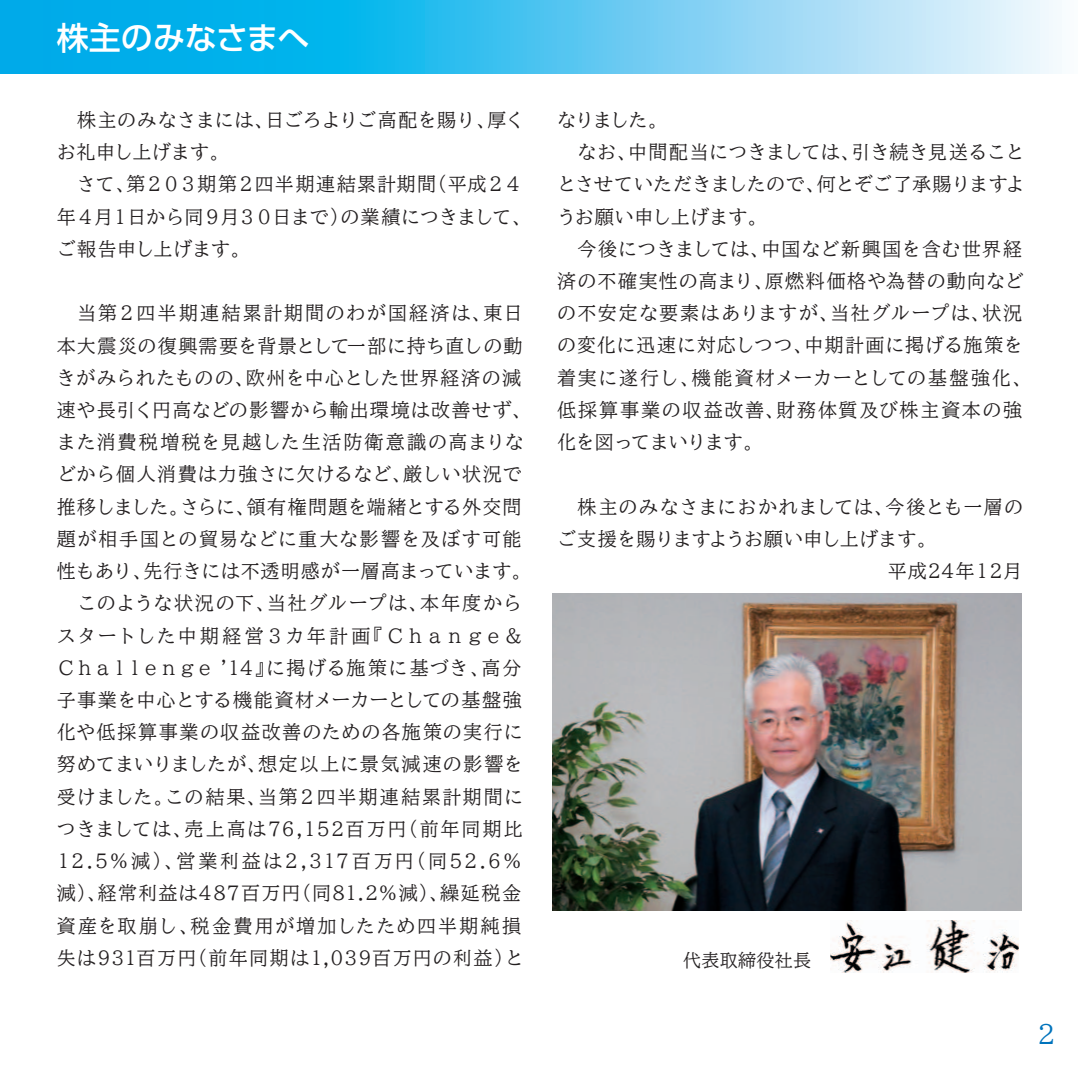
<style>
.page{position:relative;width:1078px;height:1078px;background:#fff}
.page>*{position:absolute;margin:0;border:0;box-sizing:border-box;transform-origin:0 0}
.t1{font:32px "UD Shin Go Pro Medium 90 pv RKSJ H";letter-spacing:-.005em;color:#fff}
.t2{font:26px "TBUD Min Std Medium 90 pv RKSJ H";color:#0073bc}
.t3{font:19px/32.2px "TBUD Min Std Medium 90 pv RKSJ H";letter-spacing:.05em;color:#231f20}
.t4{font:19px/32.2px "TBUD Min Std Medium 90 pv RKSJ H";letter-spacing:.005em;color:#231f20}
.t5{font:19px "TBUD Min Std Medium 90 pv RKSJ H";letter-spacing:.01em;color:#231f20}
.t6{font:18px "TBUD Min Std Medium 90 pv RKSJ H";letter-spacing:.02em;color:#231f20}
</style>
<div class="page">
<svg style="left:0;top:0;width:1062px;height:74px"></svg>
<img style="left:552px;top:593px;width:469px;height:317px">
<img style="left:830px;top:920px;width:188px;height:52px">
<p class="t1" style="left:57px;top:26px;width:254px">株主のみなさまへ</p>
<p class="t4" style="left:57px;top:106px;width:476px">　株主のみなさまには、日ごろよりご高配を賜り、厚くお礼申し上げます。<br>　さて、第２０３期第２四半期連結累計期間（平成２４年４月１日から同９月３０日まで）の業績につきまして、ご報告申し上げます。</p>
<p class="t3" style="left:57px;top:299px;width:476px">　当第２四半期連結累計期間のわが国経済は、東日本大震災の復興需要を背景として一部に持ち直しの動きがみられたものの、欧州を中心とした世界経済の減速や長引く円高などの影響から輸出環境は改善せず、また消費税増税を見越した生活防衛意識の高まりなどから個人消費は力強さに欠けるなど、厳しい状況で推移しました。さらに、領有権問題を端緒とする外交問題が相手国との貿易などに重大な影響を及ぼす可能性もあり、先行きには不透明感が一層高まっています。　このような状況の下、当社グループは、本年度からスタートした中期経営３カ年計画『Ｃｈａｎｇｅ＆<br>Ｃｈａｌｌｅｎｇｅ’14』に掲げる施策に基づき、高分子事業を中心とする機能資材メーカーとしての基盤強化や低採算事業の収益改善のための各施策の実行に努めてまいりましたが、想定以上に景気減速の影響を受けました。この結果、当第２四半期連結累計期間につきましては、売上高は76,152百万円（前年同期比<br>12.5％減）、営業利益は2,317百万円（同52.6％減）、経常利益は487百万円（同81.2％減）、繰延税金資産を取崩し、税金費用が増加したため四半期純損失は931百万円（前年同期は1,039百万円の利益）と</p>
<p class="t3" style="left:557px;top:106px;width:476px">なりました。<br>　なお、中間配当につきましては、引き続き見送ることとさせていただきましたので、何とぞご了承賜りますようお願い申し上げます。<br>　今後につきましては、中国など新興国を含む世界経済の不確実性の高まり、原燃料価格や為替の動向などの不安定な要素はありますが、当社グループは、状況の変化に迅速に対応しつつ、中期計画に掲げる施策を着実に遂行し、機能資材メーカーとしての基盤強化、低採算事業の収益改善、財務体質及び株主資本の強化を図ってまいります。</p>
<p class="t3" style="left:557px;top:493px;width:467px">　株主のみなさまにおかれましては、今後とも一層の</p>
<p class="t5" style="left:557px;top:531px;width:381px">ご支援を賜りますようお願い申し上げます。</p>
<p class="t3" style="left:887px;top:557px;width:136px">平成24年12月</p>
<p class="t6" style="left:683px;top:953px;width:130px">代表取締役社長</p>
<p class="t2" style="left:1037px;top:1024px;width:19px">2</p>
</div>
